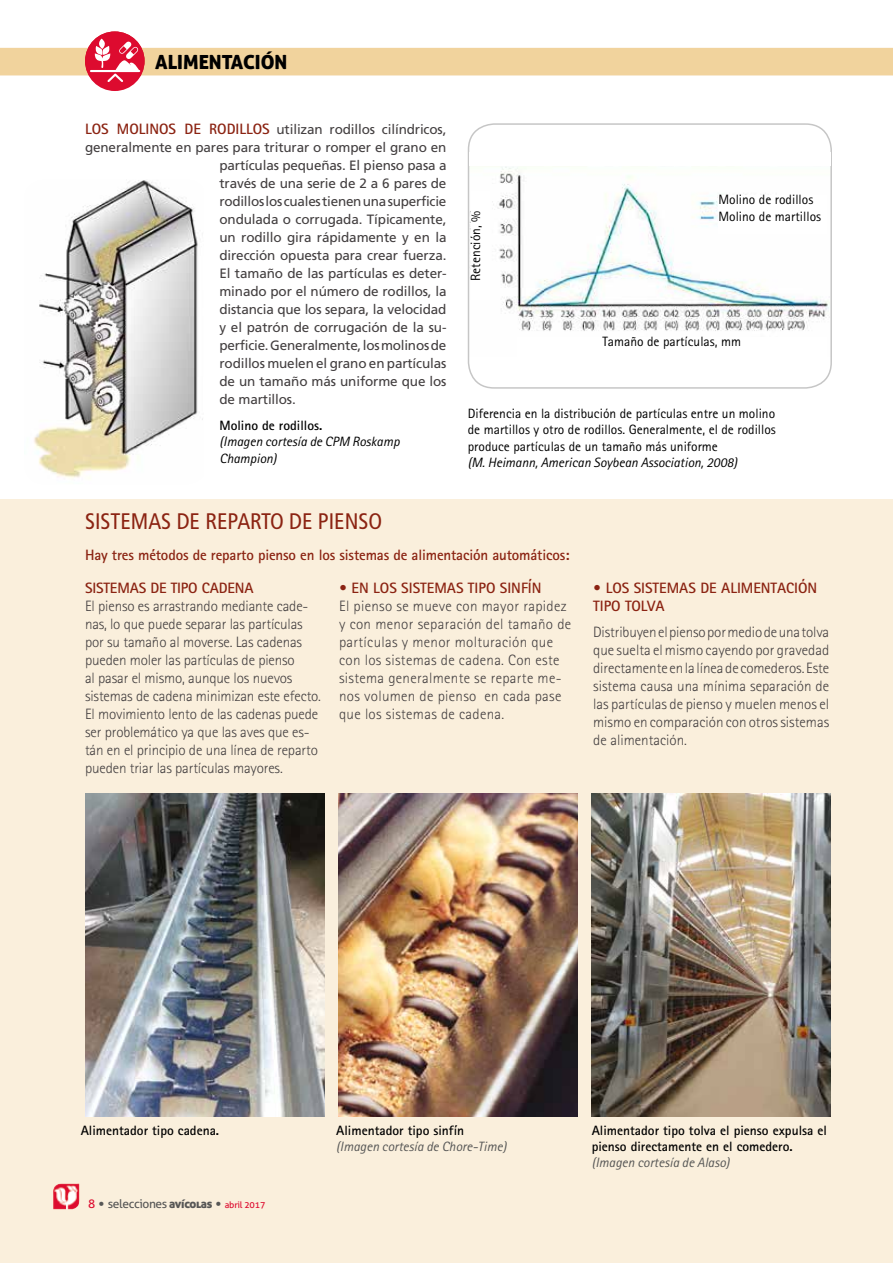
<style>
.page{position:relative;width:893px;height:1263px;background:#fff}
.page>*{position:absolute;margin:0;border:0;box-sizing:border-box;transform-origin:0 0}
.t1{font:condensed 22.5px "Frutiger";color:#8b2312}
.t2{font:19.5px "Aller Display";color:#000}
.t3{font:300 15px/18px "Rotis Sans Serif Std";letter-spacing:-.01em;color:#433f40}
.t4{font:300 15px/18px "Rotis Sans Serif Std";letter-spacing:.02em;color:#433f40}
.t5{font:700 15px/18px "Rotis Sans Serif Std";letter-spacing:-.01em;color:#8b2312}
.t6{font:13.5px "Frutiger";letter-spacing:-.01em;color:#433f40}
.t7{font:13.5px/16.5px "Rotis Sans Serif Std";color:#000;text-align:justify}
.t8{font:700 13.5px/16.2px "Rotis Sans Serif Std";color:#000}
.t9{font:italic 13.5px/16.2px "Rotis Sans Serif Std";color:#000}
.t10{font:italic 13.5px "Rotis Sans Serif Std";color:#575756}
.t11{font:12px "Aller";letter-spacing:-.03em;color:#575756}
.s1{font-family:"Rotis Sans Serif Std";font-weight:700;font-size:15px;color:#8b2312}
.s2{color:#dd0b2f}
.s3{font-family:"Frutiger"}
.s4{font-family:"Aller Display"}
.s5{font-size:9px;color:#dd0b2f}
</style>
<div class="page">
<div style="left:0;top:500px;width:893px;height:763px;background:#faefdc"></div>
<div style="left:85px;top:31px;width:60px;height:60px;background:#dd0b2f;border-radius:50%"></div>
<svg style="left:0;top:39px;width:893px;height:45px"></svg>
<img style="left:34px;top:180px;width:169px;height:299px">
<img style="left:492px;top:166px;width:337px;height:165px">
<div style="left:468px;top:123px;width:364px;height:266px;border:2px solid #c6c6c6;border-radius:26px"></div>
<img style="left:85px;top:793px;width:239px;height:323px">
<img style="left:338px;top:793px;width:240px;height:323px">
<img style="left:591px;top:793px;width:239px;height:323px">
<div style="left:469px;top:152px;width:361px;height:14px;background:#fff"></div>
<div style="left:718px;top:195px;width:109px;height:39px;background:#fff"></div>
<img style="left:53px;top:1183px;width:26px;height:26px">
<h2 class="t2" style="left:155px;top:49px;width:134px">ALIMENTACIÓN</h2>
<p class="t6" style="left:85px;top:121px;width:363px"><span class="s1">LOS MOLINOS DE RODILLOS</span> utilizan rodillos cilíndricos,</p>
<p class="t6" style="left:85px;top:139px;width:363px">generalmente en pares para triturar o romper el grano en</p>
<p class="t6" style="left:219px;top:157px;width:229px">partículas pequeñas. El pienso pasa a</p>
<p class="t6" style="left:219px;top:175px;width:229px">través de una serie de 2 a 6 pares de</p>
<p class="t6" style="left:219px;top:193px;width:228px">rodillos los cuales tienen una superficie</p>
<p class="t6" style="left:219px;top:211px;width:229px">ondulada o corrugada. Típicamente,</p>
<p class="t6" style="left:219px;top:229px;width:229px">un rodillo gira rápidamente y en la</p>
<p class="t6" style="left:219px;top:247px;width:229px">dirección opuesta para crear fuerza.</p>
<p class="t6" style="left:219px;top:265px;width:229px">El tamaño de las partículas es deter-</p>
<p class="t6" style="left:219px;top:283px;width:229px">minado por el número de rodillos, la</p>
<p class="t6" style="left:219px;top:301px;width:229px">distancia que los separa, la velocidad</p>
<p class="t6" style="left:219px;top:319px;width:229px">y el patrón de corrugación de la su-</p>
<p class="t6" style="left:219px;top:337px;width:228px">perficie. Generalmente, los molinos de</p>
<p class="t6" style="left:219px;top:355px;width:229px">rodillos muelen el grano en partículas</p>
<p class="t6" style="left:219px;top:373px;width:229px">de un tamaño más uniforme que los</p>
<p class="t6" style="left:219px;top:391px;width:78px">de martillos.</p>
<p class="t8" style="left:219px;top:417px;width:104px">Molino de rodillos.</p>
<p class="t9" style="left:219px;top:434px;width:182px">(Imagen cortesía de CPM Roskamp<br>Champion)</p>
<p class="t7" style="left:467px;top:281px;width:71px;rotate:-90deg">Retención, %</p>
<p class="t7" style="left:718px;top:191px;width:104px">Molino de rodillos<br>Molino de martillos</p>
<p class="t7" style="left:603px;top:333px;width:140px">Tamaño de partículas, mm</p>
<p class="t7" style="left:468px;top:405px;width:310px">Diferencia en la distribución de partículas entre un molino de martillos y otro de rodillos. Generalmente, el de rodillos produce partículas de un tamaño más uniforme</p>
<p class="t9" style="left:468px;top:454px;width:271px">(M. Heimann, American Soybean Association, 2008)</p>
<h1 class="t1" style="left:85px;top:508px;width:299px">SISTEMAS DE REPARTO DE PIENSO</h1>
<p class="t5" style="left:85px;top:546px;width:486px">Hay tres métodos de reparto pienso en los sistemas de alimentación automáticos:</p>
<p class="t5" style="left:85px;top:578px;width:170px">SISTEMAS DE TIPO CADENA</p>
<p class="t3" style="left:85px;top:596px;width:238px">El pienso es arrastrando mediante cade&shy;nas, lo que puede separar las partículas por su tamaño al moverse. Las cadenas pueden moler las partículas de pienso<br>al pasar el mismo, aunque los nuevos sistemas de cadena minimizan este efecto.<br>El movimiento lento de las cadenas puede ser problemático ya que las aves que es&shy;tán en el principio de una línea de reparto pueden triar las partículas mayores.</p>
<p class="t5" style="left:339px;top:578px;width:204px">• EN LOS SISTEMAS TIPO SINFÍN</p>
<p class="t4" style="left:339px;top:596px;width:234px">El pienso se mueve con mayor rapidez y con menor separación del tamaño de partículas y menor molturación que con los sistemas de cadena. Con este sistema generalmente se reparte me&shy;nos volumen de pienso en cada pase que los sistemas de cadena.</p>
<p class="t5" style="left:593px;top:578px;width:226px">• LOS SISTEMAS DE ALIMENTACIÓN<br>TIPO TOLVA</p>
<p class="t3" style="left:593px;top:623px;width:238px;text-align:justify">Distribuyen el pienso por medio de una tolva que suelta el mismo cayendo por gravedad directamente en la línea de comederos. Este sistema causa una mínima separación de las partículas de pienso y muelen menos el mismo en comparación con otros sistemas de alimentación.</p>
<p class="t8" style="left:81px;top:1122px;width:140px">Alimentador tipo cadena.</p>
<p class="t8" style="left:336px;top:1122px;width:129px">Alimentador tipo sinfín</p>
<p class="t10" style="left:336px;top:1138px;width:172px">(Imagen cortesía de Chore-Time)</p>
<p class="t11" style="left:88px;top:1196px;width:179px"><span class="s2">8</span> <span class="s3">•</span> selecciones <span class="s4">avícolas</span> <span class="s3">•</span> <span class="s5">abril 2017</span></p>
<p class="t8" style="left:592px;top:1122px;width:237px">Alimentador tipo tolva el pienso expulsa el pienso directamente en el comedero.</p>
<p class="t10" style="left:592px;top:1154px;width:139px">(Imagen cortesía de Alaso)</p>
</div>
